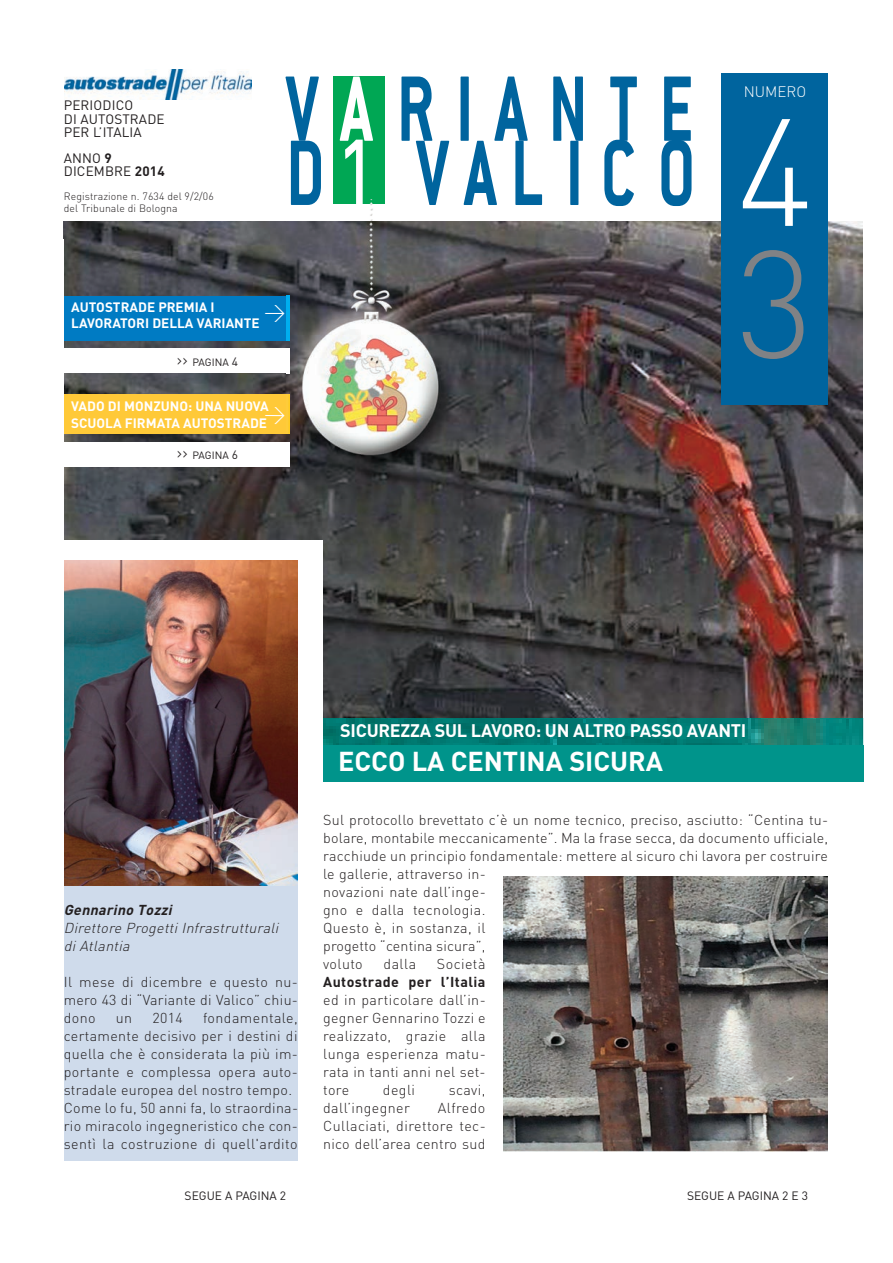
<style>
.page{position:relative;width:893px;height:1263px;background:#fff}
.page>*{position:absolute;margin:0;border:0;box-sizing:border-box;transform-origin:0 0}
.t1{font:300 150px "DIN";color:#fff}
.t2{font:300 150px "DIN";color:#808285}
.t3{font:700 102px "Conduit ITC";letter-spacing:.3em;color:#00649e;scale:.7 1}
.t4{font:700 27px "DIN";color:#fff}
.t5{font:300 21px "DIN";color:#fff}
.t6{font:700 18px "DIN";letter-spacing:-.015em;color:#fff}
.t7{font:300 15px "DIN";color:#fff}
.t8{font:300 14.25px/18px "DIN";letter-spacing:.02em;color:#231f20;text-align:justify}
.t9{font:italic 300 14.25px/18px "DIN";color:#231f20}
.t10{font:700 14.25px "DIN";letter-spacing:.03em;color:#231f20}
.t11{font:italic 700 14.25px "DIN";color:#231f20}
.t12{font:700 13.5px/16.5px "DIN";color:#fff}
.t13{font:13.5px/13.5px "DIN";letter-spacing:.01em;color:#231f20}
.t14{font:12px "DIN";color:#231f20}
.t15{font:300 10.5px/12px "DIN";letter-spacing:.01em;color:#231f20}
.t16{font:10.5px "DIN";color:#231f20}
.s1{font-weight:700}
.s2{color:#fff}
.s3{font-family:"Univers";font-weight:400;font-size:94.5px;color:#fff}
.s4{font-weight:300;font-size:18px}
.s5{font-size:12px}
</style>
<div class="page">
<img style="left:64px;top:221px;width:799px;height:497px">
<div style="left:64px;top:898px;width:234px;height:263px;background:#cfdbeb"></div>
<div style="left:64px;top:881px;width:234px;height:17px;background:#cfdbeb"></div>
<div style="left:333px;top:77px;width:51px;height:126px;background:#00a754"></div>
<img style="left:65px;top:69px;width:187px;height:31px">
<div style="left:64px;top:394px;width:225px;height:40px;background:#ffc938"></div>
<div style="left:64px;top:296px;width:225px;height:45px;background:#007bc3"></div>
<div style="left:64px;top:442px;width:225px;height:25px;background:#fff"></div>
<div style="left:64px;top:349px;width:225px;height:24px;background:#fff"></div>
<img style="left:323px;top:718px;width:540px;height:27px">
<div style="left:323px;top:745px;width:540px;height:36px;background:#00948b"></div>
<div style="left:722px;top:74px;width:106px;height:331px;background:#00649e"></div>
<img style="left:64px;top:560px;width:234px;height:326px">
<div style="left:300px;top:551px;width:23px;height:276px;background:#fff"></div>
<div style="left:64px;top:540px;width:259px;height:20px;background:#fff"></div>
<img style="left:503px;top:877px;width:324px;height:275px">
<img style="left:286px;top:199px;width:273px;height:285px">
<img style="left:333px;top:199px;width:51px;height:4px">
<img style="left:286px;top:394px;width:3px;height:40px">
<img style="left:286px;top:296px;width:3px;height:45px">
<img style="left:286px;top:442px;width:3px;height:25px">
<img style="left:286px;top:349px;width:3px;height:24px">
<p class="t13" style="left:64px;top:99px;width:102px">PERIODICO<br>DI AUTOSTRADE<br>PER L’ITALIA</p>
<p class="t13" style="left:64px;top:151px;width:102px">ANNO <span class="s1">9<br></span>DICEMBRE <span class="s1">2014</span></p>
<p class="t15" style="left:64px;top:190px;width:152px">Registrazione n. 7634 del 9/2/06 del Tribunale di Bologna</p>
<h2 class="t3" style="left:286px;top:77px;width:583px">V<span class="s2">A</span>RIANTE</h2>
<h2 class="t3" style="left:286px;top:141px;width:586px">D<span class="s3">1</span> VALICO</h2>
<p class="t12" style="left:71px;top:299px;width:190px">AUTOSTRADE PREMIA I<br>LAVORATORI DELLA VARIANTE</p>
<h3 class="t5" style="left:264px;top:299px;width:23px">&gt;</h3>
<p class="t16" style="left:176px;top:356px;width:63px"><span class="s4">››</span> PAGINA <span class="s5">4</span></p>
<p class="t12" style="left:71px;top:398px;width:199px">VADO DI MONZUNO: UNA NUOVA<br>SCUOLA FIRMATA AUTOSTRADE</p>
<h3 class="t5" style="left:264px;top:401px;width:23px">&gt;</h3>
<p class="t16" style="left:176px;top:449px;width:63px"><span class="s4">››</span> PAGINA <span class="s5">6</span></p>
<p class="t7" style="left:744px;top:83px;width:64px">NUMERO</p>
<h1 class="t1" style="left:736px;top:86px;width:79px">4</h1>
<h1 class="t2" style="left:736px;top:218px;width:79px">3</h1>
<p class="t6" style="left:340px;top:720px;width:408px">SICUREZZA SUL LAVORO: UN ALTRO PASSO AVANTI</p>
<p class="t11" style="left:64px;top:902px;width:113px">Gennarino Tozzi</p>
<p class="t9" style="left:64px;top:919px;width:219px">Direttore Progetti Infrastrutturali di Atlantia</p>
<p class="t8" style="left:64px;top:973px;width:236px">Il mese di dicembre e questo nu&shy;mero 43 di “Variante di Valico” chiu&shy;dono</p>
<p class="t8" style="left:116px;top:1009px;width:18px">un</p>
<p class="t8" style="left:152px;top:1009px;width:32px">2014</p>
<p class="t8" style="left:64px;top:1009px;width:236px;text-align:left;text-indent:139px">fondamentale, certamente decisivo per i destini di quella che è considerata la più im&shy;portante e complessa opera auto&shy;stradale europea del nostro tempo.<br>Come lo fu, 50 anni fa, lo straordina&shy;rio miracolo ingegneristico che con&shy;sentì la costruzione di quell'ardito</p>
<h3 class="t4" style="left:338px;top:746px;width:326px">ECCO LA CENTINA SICURA</h3>
<p class="t8" style="left:323px;top:811px;width:507px;text-align:left">Sul protocollo brevettato c’è un nome tecnico, preciso, asciutto: “Centina tu&shy;bolare, montabile meccanicamente”. Ma la frase secca, da documento ufficiale, racchiude un principio fondamentale: mettere al sicuro chi lavora per costruire le gallerie, attraverso in-<br>novazioni nate dall’inge-<br>gno e dalla tecnologia.<br>Questo è, in sostanza, il<br>progetto “centina sicura”,<br>voluto</p>
<p class="t8" style="left:384px;top:955px;width:34px">dalla</p>
<p class="t8" style="left:437px;top:955px;width:50px">Società</p>
<p class="t10" style="left:323px;top:974px;width:164px">Autostrade per l’Italia</p>
<p class="t8" style="left:323px;top:991px;width:164px">ed in particolare dall’in&shy;gegner Gennarino Tozzi e realizzato, grazie alla lunga esperienza matu&shy;rata in tanti anni nel set&shy;tore</p>
<p class="t8" style="left:383px;top:1081px;width:34px">degli</p>
<p class="t8" style="left:449px;top:1081px;width:38px">scavi,</p>
<p class="t8" style="left:323px;top:1099px;width:88px">dall’ingegner</p>
<p class="t8" style="left:323px;top:1099px;width:164px;text-indent:115px">Alfredo Cullaciati, direttore tec&shy;nico dell’area centro sud</p>
<p class="t14" style="left:185px;top:1188px;width:103px">SEGUE A PAGINA 2</p>
<p class="t14" style="left:687px;top:1188px;width:122px">SEGUE A PAGINA 2 E 3</p>
</div>
